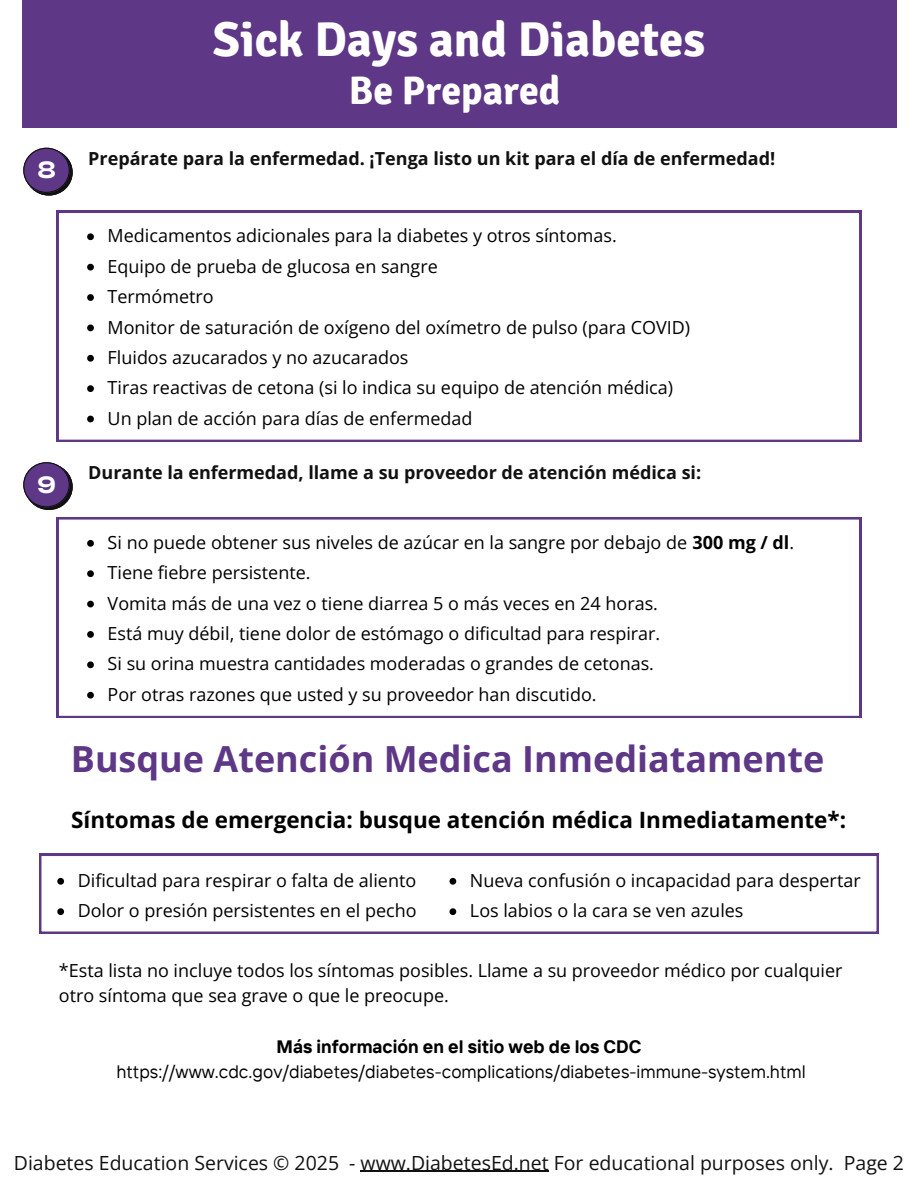
<style>
.page{position:relative;width:918px;height:1188px;background:#fff}
.page>*{position:absolute;margin:0;border:0;box-sizing:border-box;transform-origin:0 0}
.t1{font:700 48.9px "Signika";color:#fff}
.t2{font:700 39.9px "Signika";color:#fff}
.t3{font:700 36px "Open Sans";color:#5e3886}
.t4{font:600 expanded 22.65px "Cy Grotesk";color:#fff}
.t5{font:700 22.5px "Open Sans";color:#000}
.t6{font:19.5px "Open Sans";color:#111}
.t7{font:18px/24.8px "Open Sans";color:#000}
.t8{font:700 18px "Open Sans";color:#111}
.t9{font:18px "TT Interphases";color:#000}
.t10{font:700 18px "TT Interphases";color:#000}
.s1{font-weight:700}
</style>
<div class="page">
<div style="left:22px;top:0;width:874px;height:128px;background:#5e3886"></div>
<svg style="left:23px;top:148px;width:49px;height:47px"></svg>
<svg style="left:57px;top:211px;width:804px;height:230px"></svg>
<svg style="left:87px;top:233px;width:7px;height:7px"></svg>
<svg style="left:87px;top:264px;width:7px;height:7px"></svg>
<svg style="left:87px;top:294px;width:7px;height:7px"></svg>
<svg style="left:87px;top:325px;width:7px;height:6px"></svg>
<svg style="left:87px;top:355px;width:7px;height:7px"></svg>
<svg style="left:87px;top:385px;width:7px;height:7px"></svg>
<svg style="left:87px;top:416px;width:7px;height:6px"></svg>
<svg style="left:23px;top:462px;width:49px;height:48px"></svg>
<svg style="left:57px;top:517px;width:804px;height:201px"></svg>
<svg style="left:87px;top:540px;width:7px;height:7px"></svg>
<svg style="left:87px;top:570px;width:7px;height:7px"></svg>
<svg style="left:87px;top:601px;width:7px;height:6px"></svg>
<svg style="left:87px;top:631px;width:7px;height:7px"></svg>
<svg style="left:87px;top:661px;width:7px;height:7px"></svg>
<svg style="left:87px;top:692px;width:7px;height:7px"></svg>
<svg style="left:39px;top:854px;width:839px;height:80px"></svg>
<svg style="left:57px;top:878px;width:7px;height:7px"></svg>
<svg style="left:57px;top:908px;width:7px;height:7px"></svg>
<svg style="left:450px;top:878px;width:6px;height:7px"></svg>
<svg style="left:450px;top:908px;width:6px;height:7px"></svg>
<hr style="left:361px;top:1171px;width:188px;height:1px;background:#111">
<h4 class="t4" style="left:38px;top:156px;width:19px">8</h4>
<h1 class="t1" style="left:213px;top:10px;width:494px">Sick Days and Diabetes</h1>
<h1 class="t2" style="left:349px;top:67px;width:213px">Be Prepared</h1>
<p class="t8" style="left:88px;top:146px;width:689px">Prepárate para la enfermedad. ¡Tenga listo un kit para el día de enfermedad!</p>
<h4 class="t4" style="left:38px;top:470px;width:20px">9</h4>
<p class="t7" style="left:108px;top:223px;width:511px">Medicamentos adicionales para la diabetes y otros síntomas.</p>
<p class="t7" style="left:108px;top:253px;width:332px">Equipo de prueba de glucosa en sangre</p>
<p class="t7" style="left:108px;top:284px;width:108px">Termómetro</p>
<p class="t7" style="left:108px;top:314px;width:584px">Monitor de saturación de oxígeno del oxímetro de pulso (para COVID)</p>
<p class="t7" style="left:108px;top:345px;width:302px">Fluidos azucarados y no azucarados</p>
<p class="t7" style="left:108px;top:375px;width:567px">Tiras reactivas de cetona (si lo indica su equipo de atención médica)</p>
<p class="t7" style="left:108px;top:405px;width:366px">Un plan de acción para días de enfermedad</p>
<p class="t8" style="left:88px;top:460px;width:614px">Durante la enfermedad, llame a su proveedor de atención médica si:</p>
<p class="t7" style="left:108px;top:530px;width:688px">Si no puede obtener sus niveles de azúcar en la sangre por debajo de <span class="s1">300 mg / dl</span>.</p>
<p class="t7" style="left:108px;top:560px;width:204px">Tiene fiebre persistente.</p>
<p class="t7" style="left:108px;top:590px;width:552px">Vomita más de una vez o tiene diarrea 5 o más veces en 24 horas.</p>
<p class="t7" style="left:108px;top:621px;width:554px">Está muy débil, tiene dolor de estómago o dificultad para respirar.</p>
<p class="t7" style="left:108px;top:651px;width:548px">Si su orina muestra cantidades moderadas o grandes de cetonas.</p>
<p class="t7" style="left:108px;top:681px;width:490px">Por otras razones que usted y su proveedor han discutido.</p>
<h2 class="t3" style="left:71px;top:733px;width:755px">Busque Atención Medica Inmediatamente</h2>
<h3 class="t5" style="left:71px;top:804px;width:777px">Síntomas de emergencia: busque atención médica Inmediatamente*:</h3>
<p class="t7" style="left:78px;top:868px;width:340px">Dificultad para respirar o falta de aliento</p>
<p class="t7" style="left:78px;top:898px;width:340px">Dolor o presión persistentes en el pecho</p>
<p class="t7" style="left:470px;top:868px;width:392px">Nueva confusión o incapacidad para despertar</p>
<p class="t7" style="left:470px;top:898px;width:275px">Los labios o la cara se ven azules</p>
<p class="t7" style="left:59px;top:958px;width:785px">*Esta lista no incluye todos los síntomas posibles. Llame a su proveedor médico por cualquier otro síntoma que sea grave o que le preocupe.</p>
<p class="t10" style="left:277px;top:1035px;width:366px">Más información en el sitio web de los CDC</p>
<p class="t9" style="left:117px;top:1060px;width:691px">https://www.cdc.gov/diabetes/diabetes-complications/diabetes-immune-system.html</p>
<p class="t6" style="left:14px;top:1149px;width:892px">Diabetes Education Services © 2025 - www.DiabetesEd.net For educational purposes only. Page 2</p>
</div>
